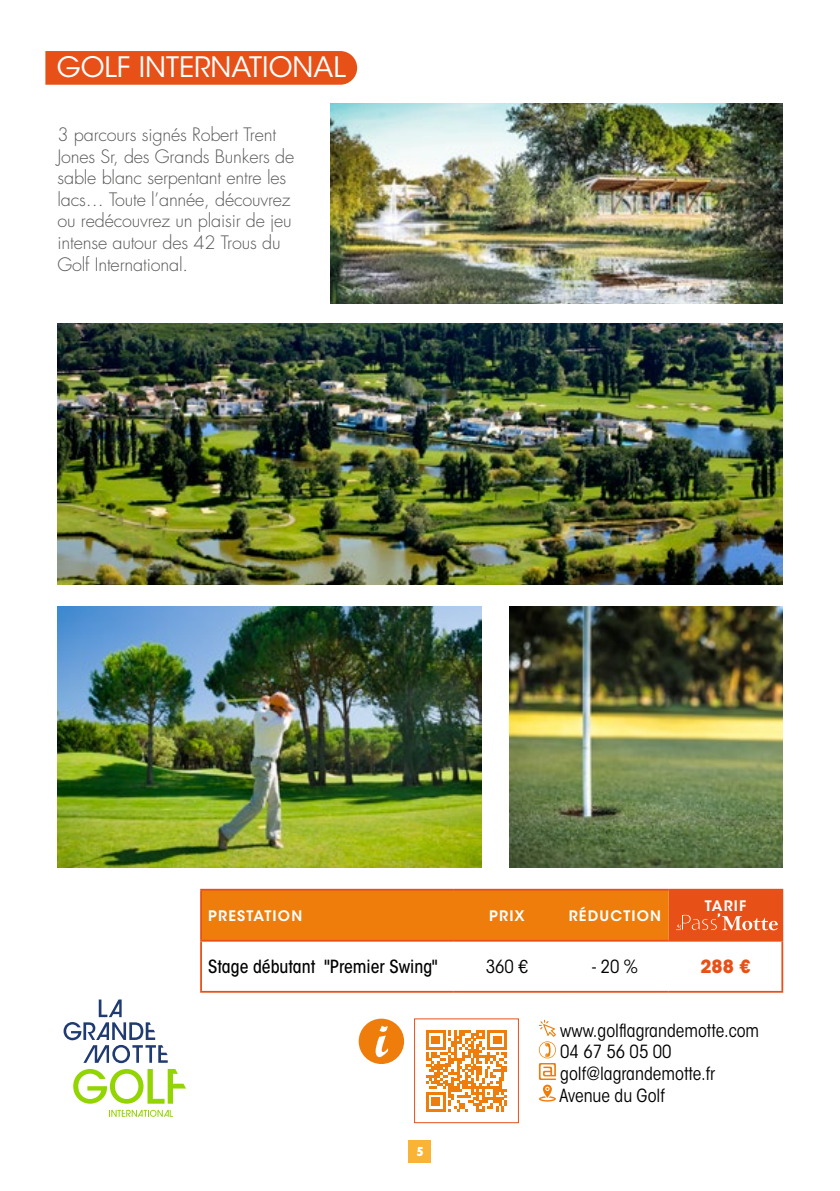
<style>
.page{position:relative;width:840px;height:1191px;background:#fff}
.page>*{position:absolute;margin:0;border:0;box-sizing:border-box;transform-origin:0 0}
.t1{font:28px "ITC Avant Garde Std";color:#fff}
.t2{font:300 18px/21.6px "Futura Std";letter-spacing:-.01em;color:#575756}
.t3{font:condensed 18px/21.6px "ITC Avant Garde Std";color:#000}
.t4{font:500 condensed 18px "ITC Avant Garde Std";color:#000}
.t5{font:700 18px "ITC Avant Garde Std";color:#e75118}
.t6{font:600 14.4px "ITC Avant Garde Std";letter-spacing:.08em;color:#fff}
.t7{font:800 condensed 12px "Futura Std";color:#fff}
</style>
<div class="page">
<div style="left:408px;top:1140px;width:23px;height:22px;background:#f9b335"></div>
<div style="left:202px;top:890px;width:466px;height:50px;background:#ee7d0b"></div>
<div style="left:668px;top:889px;width:113px;height:51px;background:#e75118"></div>
<hr style="left:200px;top:941px;width:2px;height:50px;background:#e75118">
<hr style="left:781px;top:941px;width:1px;height:50px;background:#e75118">
<hr style="left:200px;top:888px;width:253px;height:2px;background:#e75118">
<hr style="left:200px;top:890px;width:2px;height:50px;background:#e75118">
<hr style="left:453px;top:888px;width:107px;height:2px;background:#e75118">
<hr style="left:560px;top:888px;width:108px;height:2px;background:#e75118">
<hr style="left:668px;top:888px;width:114px;height:2px;background:#e75118">
<hr style="left:781px;top:890px;width:1px;height:50px;background:#e75118">
<hr style="left:200px;top:940px;width:253px;height:1px;background:#e75118">
<hr style="left:453px;top:940px;width:107px;height:1px;background:#e75118">
<hr style="left:560px;top:940px;width:108px;height:1px;background:#e75118">
<hr style="left:668px;top:940px;width:114px;height:1px;background:#e75118">
<hr style="left:200px;top:991px;width:253px;height:1px;background:#e75118">
<hr style="left:453px;top:991px;width:107px;height:1px;background:#e75118">
<hr style="left:560px;top:991px;width:108px;height:1px;background:#e75118">
<hr style="left:668px;top:991px;width:114px;height:1px;background:#e75118">
<svg style="left:676px;top:913px;width:101px;height:17px"></svg>
<svg style="left:538px;top:1019px;width:17px;height:82px"></svg>
<div style="left:358px;top:1018px;width:46px;height:46px;background:#ee7d0b;border-radius:50%"></div>
<svg style="left:375px;top:1025px;width:13px;height:32px"></svg>
<svg style="left:426px;top:1030px;width:81px;height:81px"></svg>
<div style="left:414px;top:1018px;width:104px;height:105px;border:1px solid #e75118"></div>
<svg style="left:63px;top:999px;width:105px;height:64px"></svg>
<svg style="left:73px;top:1069px;width:113px;height:34px"></svg>
<svg style="left:109px;top:1109px;width:64px;height:7px"></svg>
<img style="left:57px;top:324px;width:725px;height:260px">
<img style="left:57px;top:606px;width:424px;height:261px">
<img style="left:330px;top:103px;width:452px;height:200px">
<img style="left:509px;top:606px;width:273px;height:261px">
<svg style="left:45px;top:51px;width:312px;height:34px"></svg>
<h1 class="t1" style="left:57px;top:50px;width:290px">GOLF INTERNATIONAL</h1>
<p class="t2" style="left:57px;top:124px;width:238px">3 parcours signés Robert Trent<br>Jones Sr, des Grands Bunkers de sable blanc serpentant entre les lacs… Toute l’année, découvrez ou redécouvrez un plaisir de jeu intense autour des 42 Trous du<br>Golf International.</p>
<p class="t6" style="left:208px;top:906px;width:95px">PRESTATION</p>
<p class="t6" style="left:489px;top:906px;width:37px">PRIX</p>
<p class="t6" style="left:568px;top:906px;width:94px">RÉDUCTION</p>
<p class="t6" style="left:704px;top:896px;width:43px">TARIF</p>
<p class="t4" style="left:208px;top:955px;width:230px">Stage débutant "Premier Swing"</p>
<p class="t3" style="left:485px;top:955px;width:44px">360 €</p>
<p class="t3" style="left:591px;top:955px;width:48px">- 20 %</p>
<p class="t5" style="left:700px;top:954px;width:52px">288 €</p>
<p class="t7" style="left:416px;top:1144px;width:9px">5</p>
<p class="t3" style="left:559px;top:1019px;width:201px">www.golflagrandemotte.com<br>04 67 56 05 00 golf@lagrandemotte.fr<br>Avenue du Golf</p>
</div>
